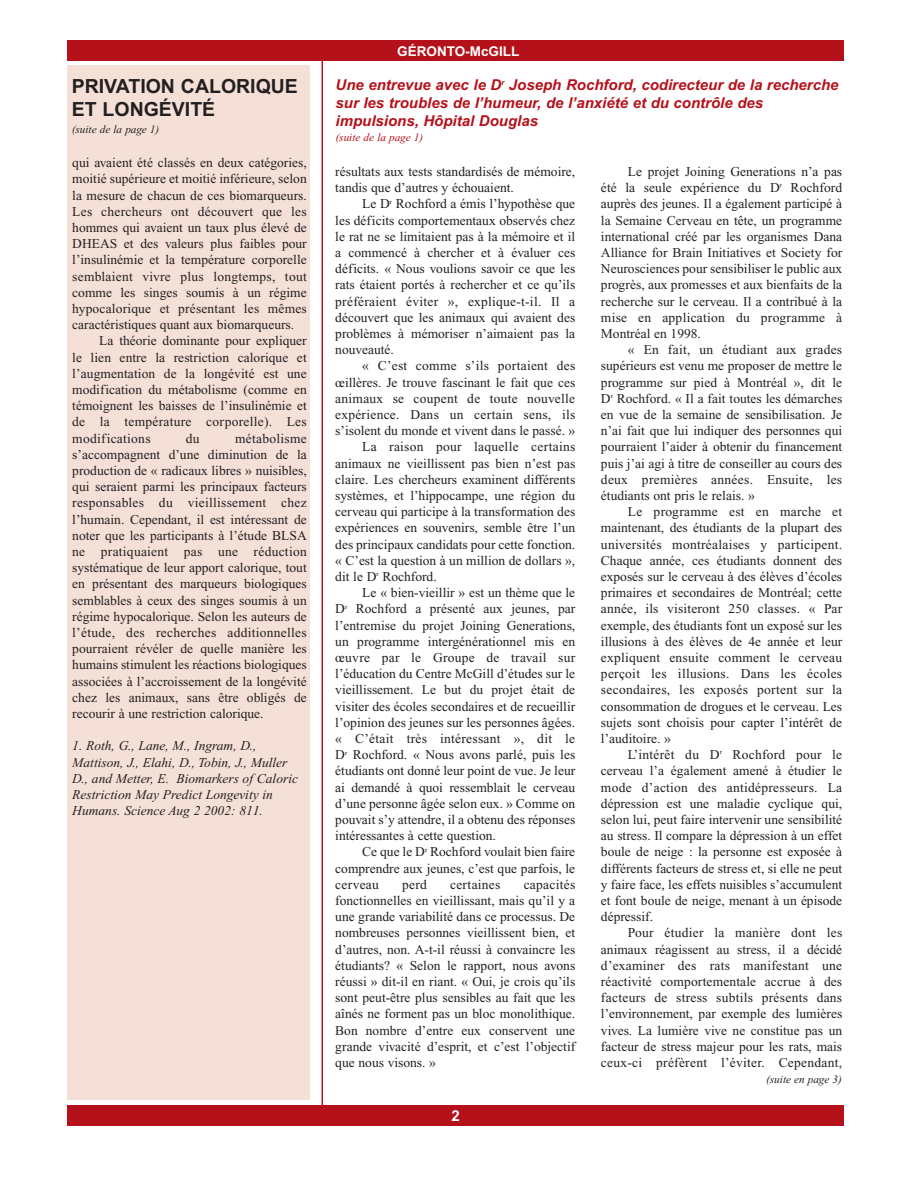
<style>
.page{position:relative;width:918px;height:1188px;background:#fff}
.page>*{position:absolute;margin:0;border:0;box-sizing:border-box;transform-origin:0 0}
.t1{font:19.5px/23.4px "Arial Bold MS";color:#231f20}
.t2{font:15px/18px "Arial Bold Italic MS";color:#b5111a}
.t3{font:15px "Arial Bold MS";color:#fff}
.t4{font:13.5px/16.2px "Times";color:#231f20;text-align:justify}
.t5{font:13.5px "Times";letter-spacing:.02em;color:#231f20}
.t6{font:italic 13.5px/16.2px "Times";color:#231f20}
.t7{font:13.5px "Arial Bold MS";color:#fff}
.t8{font:italic 11.25px "Times";color:#231f20}
.t9{font:italic 11.25px "Times";color:#b5111a}
</style>
<div class="page">
<div style="left:68px;top:66px;width:242px;height:1034px;background:#f5e0d7"></div>
<div style="left:68px;top:1106px;width:776px;height:20px;background:#b5111a"></div>
<div style="left:68px;top:40px;width:776px;height:21px;background:#b5111a"></div>
<hr style="left:322px;top:57px;width:1px;height:1052px;background:#b5111a">
<h1 class="t1" style="left:72px;top:76px;width:228px">PRIVATION CALORIQUE<br>ET LONGÉVITÉ</h1>
<p class="t8" style="left:72px;top:125px;width:89px">(suite de la page 1)</p>
<p class="t4" style="left:72px;top:156px;width:236px">qui avaient été classés en deux catégories,</p>
<p class="t4" style="left:72px;top:172px;width:236px">moitié supérieure et moitié inférieure, selon</p>
<p class="t4" style="left:72px;top:188px;width:236px">la mesure de chacun de ces biomarqueurs.</p>
<p class="t5" style="left:72px;top:206px;width:236px">Les chercheurs ont découvert que les</p>
<p class="t4" style="left:72px;top:221px;width:236px">hommes qui avaient un taux plus élevé de</p>
<p class="t4" style="left:72px;top:237px;width:236px">DHEAS et des valeurs plus faibles pour</p>
<p class="t4" style="left:72px;top:253px;width:236px">l’insulinémie et la température corporelle</p>
<p class="t5" style="left:72px;top:271px;width:236px">semblaient vivre plus longtemps, tout</p>
<p class="t4" style="left:72px;top:286px;width:236px">comme les singes soumis à un régime</p>
<p class="t4" style="left:72px;top:302px;width:236px">hypocalorique et présentant les mêmes</p>
<p class="t4" style="left:72px;top:318px;width:223px">caractéristiques quant aux biomarqueurs.</p>
<p class="t4" style="left:99px;top:334px;width:209px">La théorie dominante pour expliquer</p>
<p class="t4" style="left:72px;top:350px;width:236px">le lien entre la restriction calorique et</p>
<p class="t4" style="left:72px;top:367px;width:236px">l’augmentation de la longévité est une</p>
<p class="t4" style="left:72px;top:383px;width:236px">modification du métabolisme (comme en</p>
<p class="t4" style="left:72px;top:399px;width:236px">témoignent les baisses de l’insulinémie et</p>
<p class="t5" style="left:72px;top:417px;width:236px">de la température corporelle). Les</p>
<p class="t5" style="left:72px;top:433px;width:80px">modifications</p>
<p class="t4" style="left:186px;top:431px;width:15px">du</p>
<p class="t4" style="left:72px;top:431px;width:236px;text-indent:163px">métabolisme s’accompagnent d’une diminution de la production de « radicaux libres » nuisibles, qui seraient parmi les principaux facteurs responsables du vieillissement chez l’humain. Cependant, il est intéressant de noter que les participants à l’étude BLSA ne pratiquaient pas une réduction systématique de leur apport calorique, tout en présentant des marqueurs biologiques semblables à ceux des singes soumis à un régime hypocalorique. Selon les auteurs de l’étude, des recherches additionnelles pourraient révéler de quelle manière les humains stimulent les réactions biologiques associées à l’accroissement de la longévité chez les animaux, sans être obligés de recourir à une restriction calorique.</p>
<p class="t6" style="left:72px;top:739px;width:227px">1. Roth, G., Lane, M., Ingram, D., Mattison, J., Elahi, D., Tobin, J., Muller D., and Metter, E. Biomarkers of Caloric Restriction May Predict Longevity in Humans. Science Aug 2 2002: 811.</p>
<p class="t7" style="left:397px;top:46px;width:124px">GÉRONTO-McGILL</p>
<p class="t2" style="left:336px;top:78px;width:505px">Une entrevue avec le D<sup>r</sup> Joseph Rochford, codirecteur de la recherche sur les troubles de l’humeur, de l’anxiété et du contrôle des impulsions, Hôpital Douglas</p>
<p class="t9" style="left:336px;top:133px;width:89px">(suite de la page 1)</p>
<p class="t4" style="left:335px;top:165px;width:242px">résultats aux tests standardisés de mémoire, tandis que d’autres y échouaient.</p>
<p class="t4" style="left:335px;top:197px;width:242px;text-indent:27px">Le D<sup>r</sup> Rochford a émis l’hypothèse que les déficits comportementaux observés chez le rat ne se limitaient pas à la mémoire et il a commencé à chercher et à évaluer ces déficits. « Nous voulions savoir ce que les rats étaient portés à rechercher et ce qu’ils préféraient éviter », explique-t-il. Il a découvert que les animaux qui avaient des problèmes à mémoriser n’aimaient pas la nouveauté.</p>
<p class="t5" style="left:362px;top:361px;width:215px">« C’est comme s’ils portaient des</p>
<p class="t4" style="left:335px;top:375px;width:242px">œillères. Je trouve fascinant le fait que ces</p>
<p class="t5" style="left:335px;top:393px;width:241px">animaux se coupent de toute nouvelle</p>
<p class="t5" style="left:335px;top:410px;width:242px">expérience. Dans un certain sens, ils</p>
<p class="t4" style="left:335px;top:424px;width:241px">s’isolent du monde et vivent dans le passé. »</p>
<p class="t5" style="left:362px;top:442px;width:215px">La raison pour laquelle certains</p>
<p class="t4" style="left:335px;top:456px;width:241px">animaux ne vieillissent pas bien n’est pas</p>
<p class="t4" style="left:335px;top:472px;width:242px">claire. Les chercheurs examinent différents</p>
<p class="t4" style="left:335px;top:489px;width:241px">systèmes, et l’hippocampe, une région du</p>
<p class="t4" style="left:335px;top:505px;width:242px">cerveau qui participe à la transformation des</p>
<p class="t4" style="left:335px;top:521px;width:241px">expériences en souvenirs, semble être l’un</p>
<p class="t4" style="left:335px;top:537px;width:241px">des principaux candidats pour cette fonction.</p>
<p class="t4" style="left:335px;top:553px;width:241px">« C’est la question à un million de dollars »,</p>
<p class="t4" style="left:335px;top:570px;width:103px">dit le D<sup>r</sup> Rochford.</p>
<p class="t4" style="left:362px;top:586px;width:214px">Le « bien-vieillir » est un thème que le</p>
<p class="t4" style="left:335px;top:602px;width:242px">D<sup>r</sup> Rochford a présenté aux jeunes, par</p>
<p class="t4" style="left:335px;top:618px;width:241px">l’entremise du projet Joining Generations,</p>
<p class="t4" style="left:335px;top:634px;width:242px">un programme intergénérationnel mis en</p>
<p class="t5" style="left:335px;top:653px;width:241px">œuvre par le Groupe de travail sur</p>
<p class="t4" style="left:335px;top:667px;width:242px">l’éducation du Centre McGill d’études sur le</p>
<p class="t4" style="left:335px;top:683px;width:241px">vieillissement. Le but du projet était de</p>
<p class="t4" style="left:335px;top:699px;width:242px">visiter des écoles secondaires et de recueillir</p>
<p class="t4" style="left:335px;top:715px;width:241px">l’opinion des jeunes sur les personnes âgées.</p>
<p class="t5" style="left:335px;top:734px;width:242px">« C’était très intéressant », dit le</p>
<p class="t4" style="left:335px;top:748px;width:241px">D<sup>r</sup> Rochford. « Nous avons parlé, puis les</p>
<p class="t4" style="left:335px;top:764px;width:241px">étudiants ont donné leur point de vue. Je leur</p>
<p class="t4" style="left:335px;top:780px;width:242px">ai demandé à quoi ressemblait le cerveau</p>
<p class="t4" style="left:335px;top:796px;width:241px">d’une personne âgée selon eux. » Comme on</p>
<p class="t4" style="left:335px;top:813px;width:241px">pouvait s’y attendre, il a obtenu des réponses</p>
<p class="t4" style="left:335px;top:829px;width:162px">intéressantes à cette question.</p>
<p class="t4" style="left:362px;top:845px;width:215px">Ce que le D<sup>r</sup> Rochford voulait bien faire</p>
<p class="t4" style="left:335px;top:861px;width:241px">comprendre aux jeunes, c’est que parfois, le</p>
<p class="t5" style="left:335px;top:879px;width:45px">cerveau</p>
<p class="t4" style="left:402px;top:877px;width:26px">perd</p>
<p class="t5" style="left:450px;top:879px;width:52px">certaines</p>
<p class="t4" style="left:335px;top:877px;width:242px;text-indent:188px">capacités fonctionnelles en vieillissant, mais qu’il y a une grande variabilité dans ce processus. De nombreuses personnes vieillissent bien, et d’autres, non. A-t-il réussi à convaincre les étudiants? « Selon le rapport, nous avons réussi » dit-il en riant. « Oui, je crois qu’ils sont peut-être plus sensibles au fait que les aînés ne forment pas un bloc monolithique.<br>Bon nombre d’entre eux conservent une grande vivacité d’esprit, et c’est l’objectif que nous visons. »</p>
<p class="t3" style="left:451px;top:1110px;width:10px">2</p>
<p class="t4" style="left:601px;top:165px;width:243px;text-indent:27px">Le projet Joining Generations n’a pas été la seule expérience du D<sup>r</sup> Rochford auprès des jeunes. Il a également participé à la Semaine Cerveau en tête, un programme international créé par les organismes Dana Alliance for Brain Initiatives et Society for Neurosciences pour sensibiliser le public aux progrès, aux promesses et aux bienfaits de la recherche sur le cerveau. Il a contribué à la mise en application du programme à Montréal en 1998.</p>
<p class="t4" style="left:601px;top:343px;width:243px;text-indent:27px">« En fait, un étudiant aux grades supérieurs est venu me proposer de mettre le programme sur pied à Montréal », dit le D<sup>r</sup> Rochford. « Il a fait toutes les démarches en vue de la semaine de sensibilisation. Je n’ai fait que lui indiquer des personnes qui pourraient l’aider à obtenir du financement puis j’ai agi à titre de conseiller au cours des deux premières années. Ensuite, les étudiants ont pris le relais. »</p>
<p class="t4" style="left:601px;top:505px;width:243px;text-indent:27px">Le programme est en marche et maintenant, des étudiants de la plupart des universités montréalaises y participent.<br>Chaque année, ces étudiants donnent des exposés sur le cerveau à des élèves d’écoles primaires et secondaires de Montréal; cette année, ils visiteront 250 classes. « Par exemple, des étudiants font un exposé sur les illusions à des élèves de 4e année et leur expliquent ensuite comment le cerveau perçoit les illusions. Dans les écoles secondaires, les exposés portent sur la consommation de drogues et le cerveau. Les sujets sont choisis pour capter l’intérêt de l’auditoire. »</p>
<p class="t4" style="left:601px;top:748px;width:243px;text-indent:27px">L’intérêt du D<sup>r</sup> Rochford pour le cerveau l’a également amené à étudier le mode d’action des antidépresseurs. La dépression est une maladie cyclique qui, selon lui, peut faire intervenir une sensibilité au stress. Il compare la dépression à un effet boule de neige : la personne est exposée à différents facteurs de stress et, si elle ne peut y faire face, les effets nuisibles s’accumulent et font boule de neige, menant à un épisode dépressif.</p>
<p class="t4" style="left:601px;top:926px;width:243px;text-indent:27px">Pour étudier la manière dont les animaux réagissent au stress, il a décidé d’examiner des rats manifestant une réactivité comportementale accrue à des facteurs de stress subtils présents dans l’environnement, par exemple des lumières vives. La lumière vive ne constitue pas un facteur de stress majeur pour les rats, mais ceux-ci préfèrent l’éviter. Cependant,</p>
<p class="t8" style="left:766px;top:1075px;width:77px">(suite en page 3)</p>
</div>
